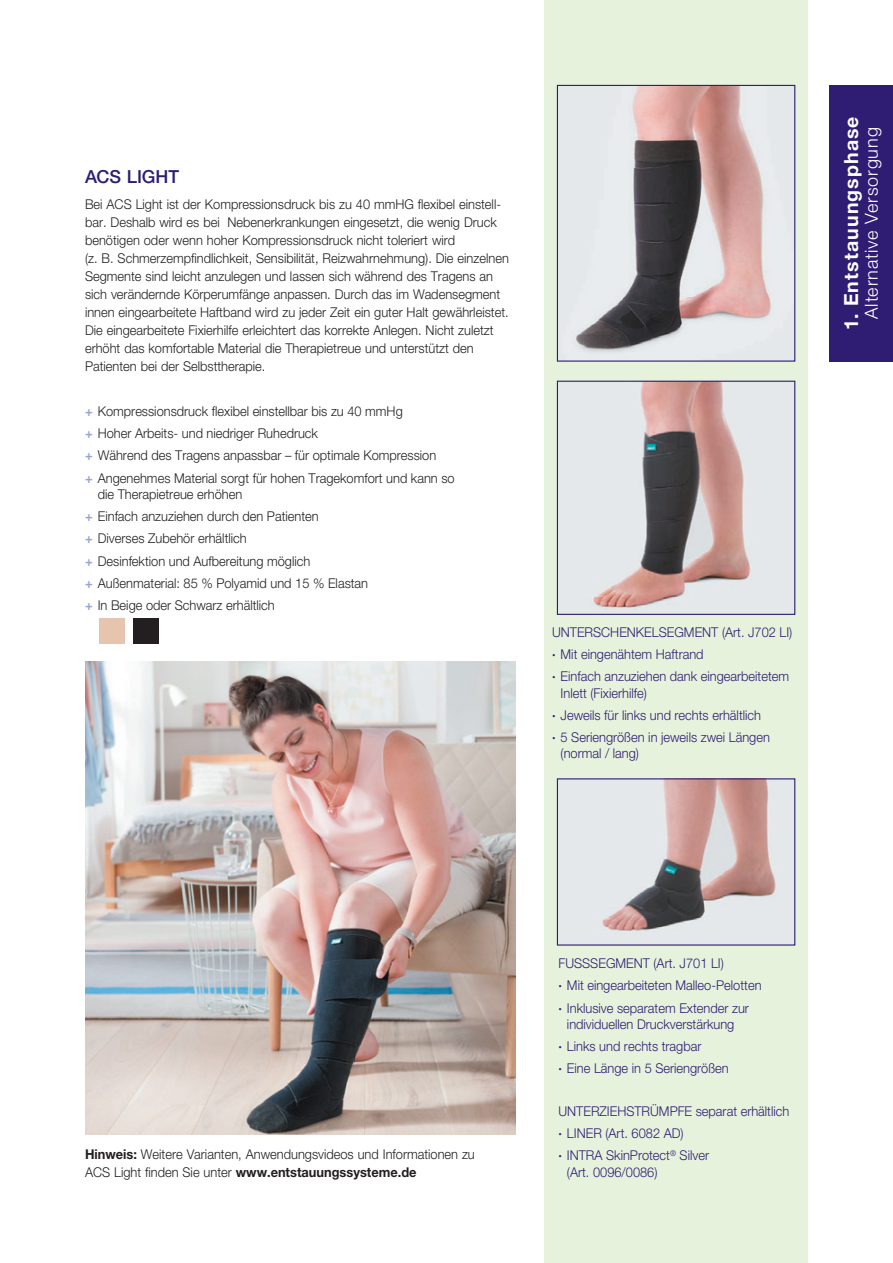
<style>
.page{position:relative;width:893px;height:1263px;background:#fff}
.page>*{position:absolute;margin:0;border:0;box-sizing:border-box;transform-origin:0 0}
.t1{font:700 19.5px "Helvetica Neue LT Std";letter-spacing:.06em;color:#fff}
.t2{font:300 18px "Helvetica Neue LT Std";letter-spacing:.05em;color:#fff}
.t3{font:500 18px "Helvetica Neue LT Std";letter-spacing:-.005em;color:#2e1d73}
.t4{font:300 13.5px/18px "Helvetica Neue LT Std";color:#231f20;scale:.95 1}
.t5{font:300 13.5px/22.2px "Helvetica Neue LT Std";color:#2e1d73;scale:.95 1}
.s1{font-weight:700;color:#98a4d3}
.s2{font-weight:700}
</style>
<div class="page">
<div style="left:544px;top:0;width:264px;height:1263px;background:#e7f2dc"></div>
<img style="left:559px;top:87px;width:234px;height:273px">
<div style="left:557px;top:85px;width:238px;height:277px;border:1px solid #2e1d73"></div>
<img style="left:85px;top:662px;width:431px;height:473px">
<img style="left:559px;top:383px;width:234px;height:230px">
<div style="left:557px;top:381px;width:238px;height:234px;border:1px solid #2e1d73"></div>
<img style="left:559px;top:780px;width:234px;height:163px">
<div style="left:557px;top:778px;width:238px;height:167px;border:1px solid #2e1d73"></div>
<div style="left:99px;top:619px;width:26px;height:25px;background:#e6c4ae"></div>
<div style="left:133px;top:619px;width:26px;height:25px;background:#231f20"></div>
<div style="left:829px;top:85px;width:64px;height:276px;background:#2e1d73"></div>
<h2 class="t3" style="left:85px;top:166px;width:96px">ACS LIGHT</h2>
<p class="t4" style="left:85px;top:195px;width:448px">Bei ACS Light ist der Kompressionsdruck bis zu 40 mmHG flexibel einstell&shy;bar. Deshalb wird es bei Nebenerkrankungen eingesetzt, die wenig Druck benötigen oder wenn hoher Kompressionsdruck nicht toleriert wird<br>(z. B. Schmerzempfindlichkeit, Sensibilität, Reizwahrnehmung). Die einzelnen Segmente sind leicht anzulegen und lassen sich während des Tragens an sich verändernde Körperumfänge anpassen. Durch das im Wadensegment innen eingearbeitete Haftband wird zu jeder Zeit ein guter Halt gewährleistet.<br>Die eingearbeitete Fixierhilfe erleichtert das korrekte Anlegen. Nicht zuletzt erhöht das komfortable Material die Therapietreue und unterstützt den Patienten bei der Selbsttherapie.</p>
<p class="t4" style="left:85px;top:400px;width:391px;line-height:22.2px"><span class="s1">+</span> Kompressionsdruck flexibel einstellbar bis zu 40 mmHg<br><span class="s1">+</span> Hoher Arbeits- und niedriger Ruhedruck<br><span class="s1">+</span> Während des Tragens anpassbar – für optimale Kompression<br><span class="s1">+</span> Angenehmes Material sorgt für hohen Tragekomfort und kann so</p>
<p class="t4" style="left:85px;top:483px;width:300px;line-height:22.2px;text-indent:13px">die Therapietreue erhöhen<br><span class="s1">+</span> Einfach anzuziehen durch den Patienten<br><span class="s1">+</span> Diverses Zubehör erhältlich<br><span class="s1">+</span> Desinfektion und Aufbereitung möglich<br><span class="s1">+</span> Außenmaterial: 85 % Polyamid und 15 % Elastan <span class="s1">+</span> In Beige oder Schwarz erhältlich</p>
<p class="t5" style="left:552px;top:621px;width:254px">UNTERSCHENKELSEGMENT (Art. J702 LI) <span class="s2">·</span> Mit eingenähtem Haftrand<br><span class="s2">·</span> Einfach anzuziehen dank eingearbeitetem</p>
<p class="t5" style="left:552px;top:681px;width:231px;text-indent:9px">Inlett (Fixierhilfe)<br><span class="s2">·</span> Jeweils für links und rechts erhältlich<br><span class="s2">·</span> 5 Seriengrößen in jeweils zwei Längen</p>
<p class="t5" style="left:561px;top:742px;width:84px">(normal / lang)</p>
<h1 class="t1" style="left:839px;top:330px;width:215px;rotate:-90deg">1. Entstauungsphase</h1>
<h2 class="t2" style="left:860px;top:319px;width:193px;rotate:-90deg">Alternative Versorgung</h2>
<p class="t4" style="left:85px;top:1145px;width:412px"><span class="s2">Hinweis:</span> Weitere Varianten, Anwendungsvideos und Informationen zu<br>ACS Light finden Sie unter <span class="s2">www.entstauungssysteme.de</span></p>
<p class="t5" style="left:558px;top:952px;width:215px">FUSSSEGMENT (Art. J701 LI)<br><span class="s2">·</span> Mit eingearbeiteten Malleo-Pelotten <span class="s2">·</span> Inklusive separatem Extender zur</p>
<p class="t5" style="left:558px;top:1013px;width:187px;text-indent:9px">individuellen Druckverstärkung <span class="s2">·</span> Links und rechts tragbar<br><span class="s2">·</span> Eine Länge in 5 Seriengrößen</p>
<p class="t5" style="left:558px;top:1100px;width:245px">UNTERZIEHSTRÜMPFE separat erhältlich <span class="s2">·</span> LINER (Art. 6082 AD)<br><span class="s2">·</span> INTRA SkinProtect<sup>®</sup> Silver</p>
<p class="t5" style="left:567px;top:1160px;width:97px">(Art. 0096/0086)</p>
</div>
